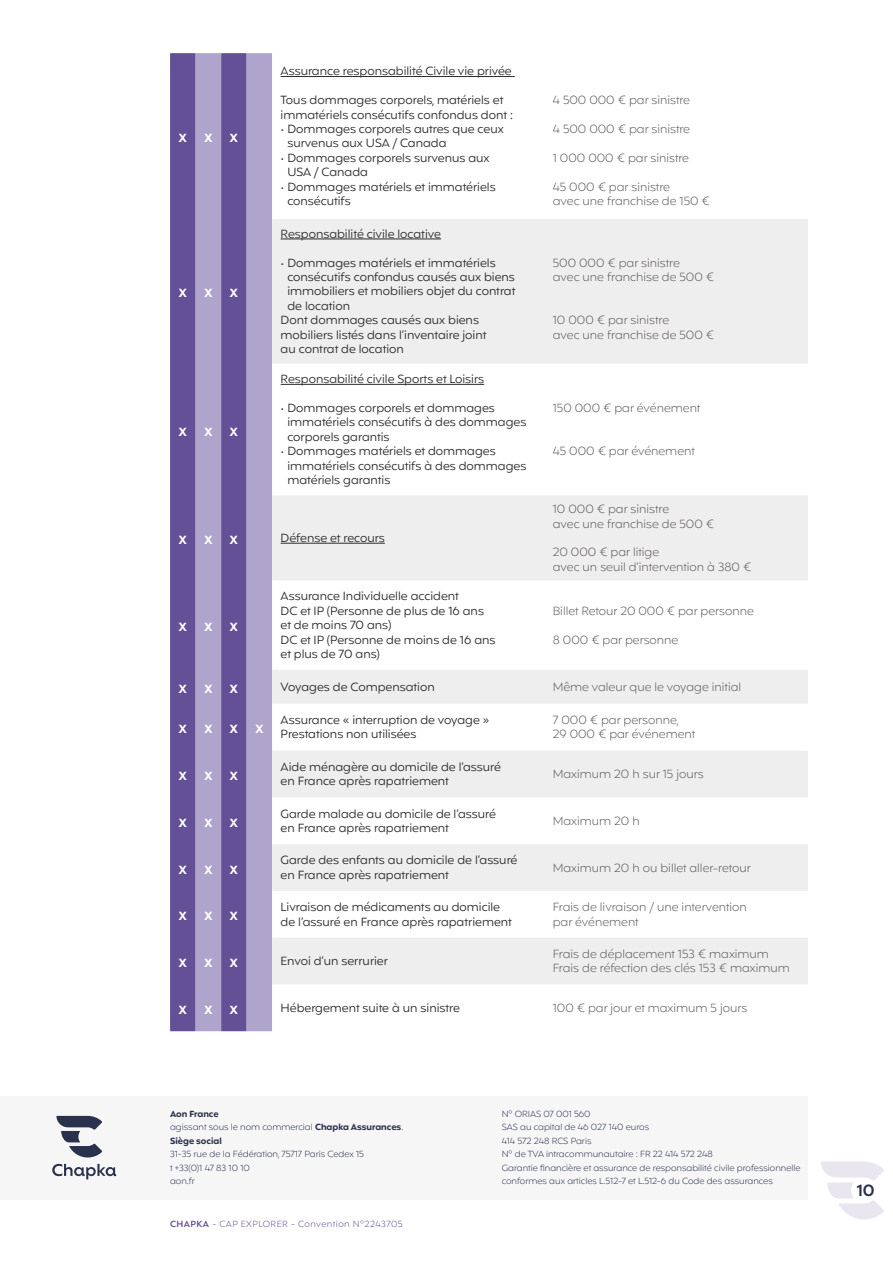
<style>
.page{position:relative;width:893px;height:1263px;background:#fff}
.page>*{position:absolute;margin:0;border:0;box-sizing:border-box;transform-origin:0 0}
.t1{font:600 16.5px "Mangueira Alt";color:#2a314d}
.t2{font:12px/14.4px "Mangueira Alt";color:#2b2b2b}
.t3{font:300 12px/14.4px "Mangueira Alt";color:#5d5958}
.t4{font:700 12px "Mangueira Alt";color:#fff}
.t5{font:300 9px/13.5px "Mangueira Alt";color:#2a314d}
.t6{font:700 9px/13.5px "Mangueira Alt";color:#2a314d}
.t7{font:300 9px "Mangueira Alt";letter-spacing:.05em;color:#635097}
.s1{font-weight:300}
.s2{font-weight:600}
</style>
<div class="page">
<svg style="left:821px;top:1161px;width:63px;height:58px"></svg>
<svg style="left:170px;top:53px;width:26px;height:978px;fill:#635097"></svg>
<svg style="left:196px;top:53px;width:76px;height:978px;fill:#afa4cb"></svg>
<svg style="left:272px;top:219px;width:536px;height:765px;fill:#efeeef"></svg>
<hr style="left:281px;top:76px;width:234px;height:1px;background:#2b2b2b">
<hr style="left:281px;top:239px;width:160px;height:1px;background:#2b2b2b">
<hr style="left:281px;top:384px;width:203px;height:1px;background:#2b2b2b">
<hr style="left:281px;top:543px;width:104px;height:1px;background:#2b2b2b">
<div style="left:0;top:1096px;width:808px;height:103px;background:#f7f6f7"></div>
<svg style="left:52px;top:1164px;width:64px;height:15px"></svg>
<svg style="left:56px;top:1116px;width:46px;height:41px"></svg>
<p class="t4" style="left:179px;top:130px;width:9px">X</p>
<p class="t4" style="left:204px;top:130px;width:9px">X</p>
<p class="t4" style="left:230px;top:130px;width:9px">X</p>
<p class="t4" style="left:179px;top:285px;width:9px">X</p>
<p class="t4" style="left:204px;top:285px;width:9px">X</p>
<p class="t4" style="left:230px;top:285px;width:9px">X</p>
<p class="t4" style="left:179px;top:424px;width:9px">X</p>
<p class="t4" style="left:204px;top:424px;width:9px">X</p>
<p class="t4" style="left:230px;top:424px;width:9px">X</p>
<p class="t2" style="left:281px;top:65px;width:233px">Assurance responsabilité Civile vie privée</p>
<p class="t2" style="left:281px;top:94px;width:234px">Tous dommages corporels, matériels et immatériels consécutifs confondus dont :</p>
<p class="t2" style="left:287px;top:123px;width:218px;text-indent:-7px">• Dommages corporels autres que ceux survenus aux USA / Canada</p>
<p class="t2" style="left:287px;top:151px;width:204px;text-indent:-7px">• Dommages corporels survenus aux<br>USA / Canada</p>
<p class="t2" style="left:287px;top:180px;width:210px;text-indent:-7px">• Dommages matériels et immatériels consécutifs</p>
<p class="t2" style="left:281px;top:227px;width:162px">Responsabilité civile locative</p>
<p class="t2" style="left:281px;top:256px;width:217px">• Dommages matériels et immatériels</p>
<p class="t2" style="left:287px;top:271px;width:229px">consécutifs confondus causés aux biens</p>
<p class="t2" style="left:287px;top:285px;width:230px">immobiliers et mobiliers objet du contrat</p>
<p class="t2" style="left:287px;top:299px;width:64px">de location</p>
<p class="t2" style="left:281px;top:314px;width:200px">Dont dommages causés aux biens</p>
<p class="t2" style="left:281px;top:328px;width:207px">mobiliers listés dans l’inventaire joint</p>
<p class="t2" style="left:281px;top:343px;width:125px">au contrat de location</p>
<p class="t2" style="left:281px;top:373px;width:205px">Responsabilité civile Sports et Loisirs</p>
<p class="t2" style="left:287px;top:402px;width:241px;text-indent:-7px">• Dommages corporels et dommages immatériels consécutifs à des dommages corporels garantis</p>
<p class="t2" style="left:287px;top:445px;width:241px;text-indent:-7px">• Dommages matériels et dommages immatériels consécutifs à des dommages matériels garantis</p>
<p class="t4" style="left:179px;top:532px;width:9px">X</p>
<p class="t4" style="left:204px;top:532px;width:9px">X</p>
<p class="t4" style="left:230px;top:532px;width:9px">X</p>
<p class="t2" style="left:281px;top:532px;width:106px">Défense et recours</p>
<p class="t4" style="left:179px;top:619px;width:9px">X</p>
<p class="t4" style="left:204px;top:619px;width:9px">X</p>
<p class="t4" style="left:230px;top:619px;width:9px">X</p>
<p class="t2" style="left:281px;top:590px;width:216px">Assurance Individuelle accident<br>DC et IP (Personne de plus de 16 ans et de moins 70 ans)<br>DC et IP (Personne de moins de 16 ans et plus de 70 ans)</p>
<p class="t3" style="left:553px;top:94px;width:139px">4 500 000 € par sinistre</p>
<p class="t3" style="left:553px;top:123px;width:139px">4 500 000 € par sinistre</p>
<p class="t3" style="left:553px;top:151px;width:138px">1 000 000 € par sinistre</p>
<p class="t3" style="left:553px;top:180px;width:158px">45 000 € par sinistre<br>avec une franchise de 150 €</p>
<p class="t3" style="left:553px;top:256px;width:163px">500 000 € par sinistre<br>avec une franchise de 500 €</p>
<p class="t3" style="left:553px;top:314px;width:163px">10 000 € par sinistre<br>avec une franchise de 500 €</p>
<p class="t3" style="left:553px;top:402px;width:149px">150 000 € par événement</p>
<p class="t3" style="left:553px;top:445px;width:144px">45 000 € par événement</p>
<p class="t3" style="left:553px;top:503px;width:163px">10 000 € par sinistre<br>avec une franchise de 500 €</p>
<p class="t3" style="left:553px;top:546px;width:200px">20 000 € par litige<br>avec un seuil d’intervention à 380 €</p>
<p class="t3" style="left:553px;top:604px;width:203px">Billet Retour 20 000 € par personne</p>
<p class="t3" style="left:553px;top:633px;width:127px">8 000 € par personne</p>
<p class="t4" style="left:179px;top:681px;width:9px">X</p>
<p class="t4" style="left:204px;top:681px;width:9px">X</p>
<p class="t4" style="left:230px;top:681px;width:9px">X</p>
<p class="t2" style="left:281px;top:680px;width:156px">Voyages de Compensation</p>
<p class="t3" style="left:553px;top:680px;width:190px">Même valeur que le voyage initial</p>
<p class="t4" style="left:179px;top:721px;width:9px">X</p>
<p class="t4" style="left:204px;top:721px;width:9px">X</p>
<p class="t4" style="left:230px;top:721px;width:9px">X</p>
<p class="t4" style="left:255px;top:721px;width:9px">X</p>
<p class="t2" style="left:281px;top:714px;width:210px">Assurance « interruption de voyage »<br>Prestations non utilisées</p>
<p class="t3" style="left:553px;top:714px;width:144px">7 000 € par personne,<br>29 000 € par événement</p>
<p class="t4" style="left:179px;top:768px;width:9px">X</p>
<p class="t4" style="left:204px;top:768px;width:9px">X</p>
<p class="t4" style="left:230px;top:768px;width:9px">X</p>
<p class="t2" style="left:281px;top:760px;width:222px">Aide ménagère au domicile de l’assuré en France après rapatriement</p>
<p class="t3" style="left:553px;top:768px;width:152px">Maximum 20 h sur 15 jours</p>
<p class="t4" style="left:179px;top:815px;width:9px">X</p>
<p class="t4" style="left:204px;top:815px;width:9px">X</p>
<p class="t4" style="left:230px;top:815px;width:9px">X</p>
<p class="t2" style="left:281px;top:807px;width:217px">Garde malade au domicile de l’assuré en France après rapatriement</p>
<p class="t3" style="left:553px;top:814px;width:88px">Maximum 20 h</p>
<p class="t4" style="left:179px;top:862px;width:9px">X</p>
<p class="t4" style="left:204px;top:862px;width:9px">X</p>
<p class="t4" style="left:230px;top:862px;width:9px">X</p>
<p class="t2" style="left:281px;top:854px;width:238px">Garde des enfants au domicile de l’assuré en France après rapatriement</p>
<p class="t3" style="left:553px;top:861px;width:200px">Maximum 20 h ou billet aller-retour</p>
<p class="t4" style="left:179px;top:908px;width:9px">X</p>
<p class="t4" style="left:204px;top:908px;width:9px">X</p>
<p class="t4" style="left:230px;top:908px;width:9px">X</p>
<p class="t2" style="left:281px;top:901px;width:233px">Livraison de médicaments au domicile de l’assuré en France après rapatriement</p>
<p class="t3" style="left:553px;top:901px;width:196px">Frais de livraison / une intervention par événement</p>
<p class="t4" style="left:179px;top:955px;width:9px">X</p>
<p class="t4" style="left:204px;top:955px;width:9px">X</p>
<p class="t4" style="left:230px;top:955px;width:9px">X</p>
<p class="t2" style="left:281px;top:955px;width:109px">Envoi d’un serrurier</p>
<p class="t3" style="left:553px;top:947px;width:239px">Frais de déplacement 153 € maximum<br>Frais de réfection des clés 153 € maximum</p>
<p class="t4" style="left:179px;top:1002px;width:9px">X</p>
<p class="t4" style="left:204px;top:1002px;width:9px">X</p>
<p class="t4" style="left:230px;top:1002px;width:9px">X</p>
<p class="t2" style="left:281px;top:1001px;width:181px">Hébergement suite à un sinistre</p>
<p class="t3" style="left:553px;top:1001px;width:196px">100 € par jour et maximum 5 jours</p>
<p class="t6" style="left:170px;top:1107px;width:235px">Aon France<br><span class="s1">agissant sous le nom commercial</span> Chapka Assurances<span class="s1">.<br></span>Siège social</p>
<p class="t5" style="left:170px;top:1148px;width:195px">31-35 rue de la Fédération, 75717 Paris Cedex 15 t +33(0)1 47 83 10 10<br>aon.fr</p>
<p class="t7" style="left:170px;top:1218px;width:234px"><span class="s2">CHAPKA</span> - CAP EXPLORER - Convention N°2243705</p>
<p class="t5" style="left:502px;top:1107px;width:300px">N° ORIAS 07 001 560<br>SAS au capital de 46 027 140 euros<br>414 572 248 RCS Paris<br>N° de TVA intracommunautaire : FR 22 414 572 248<br>Garantie financière et assurance de responsabilité civile professionnelle conformes aux articles L.512-7 et L.512-6 du Code des assurances</p>
<h1 class="t1" style="left:857px;top:1179px;width:19px">10</h1>
</div>
